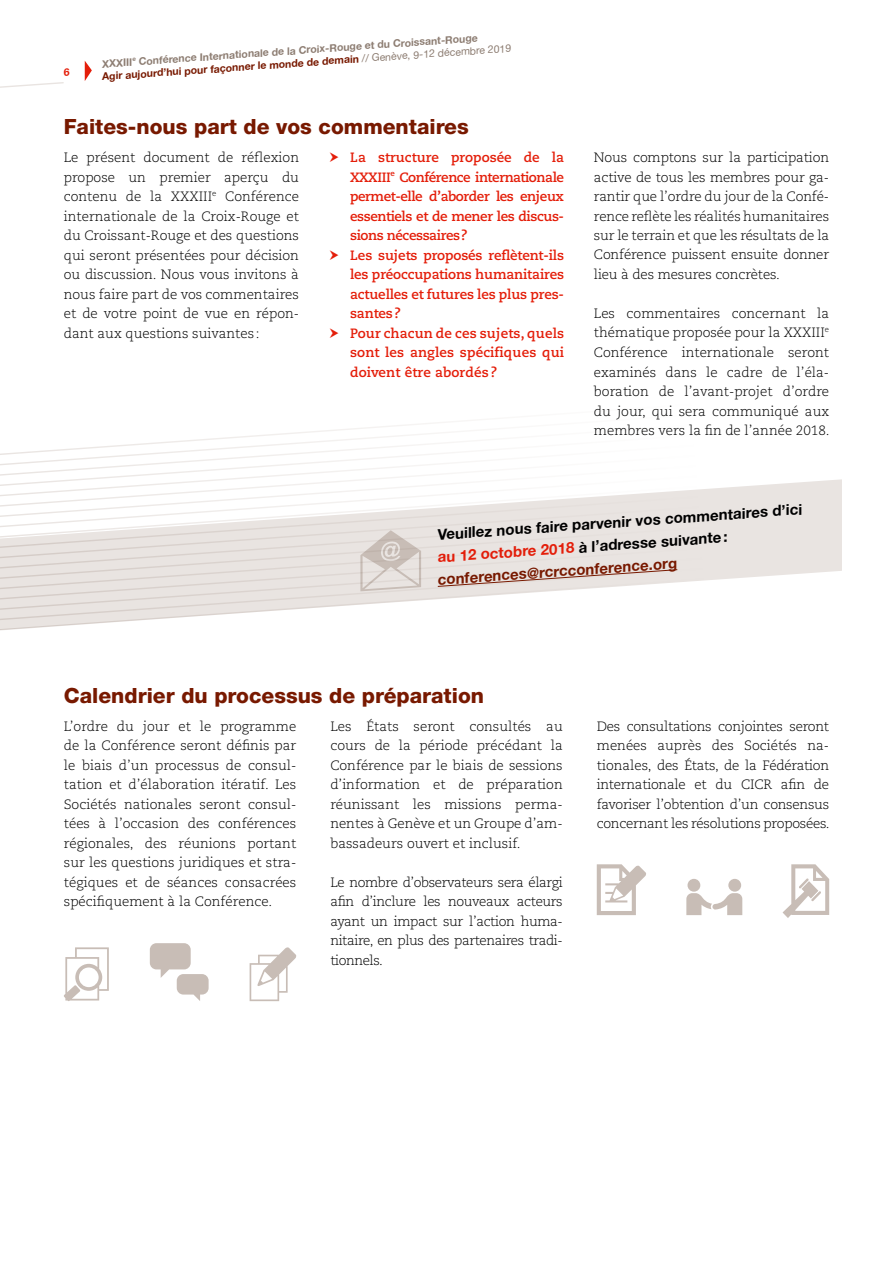
<style>
.page{position:relative;width:893px;height:1263px;background:#fff}
.page>*{position:absolute;margin:0;border:0;box-sizing:border-box;transform-origin:0 0}
.t1{font:800 21px "Helvetica Neue LT Std";color:#781900}
.t2{font:700 15px/22.5px "Helvetica Neue LT Std";color:#000}
.t3{font:300 13.5px/19.5px "Caecilia LT Std";color:#000;text-align:justify}
.t4{font:700 13.5px/19.5px "Caecilia LT Std";letter-spacing:-.01em;color:#e41e0a}
.t5{font:700 10.5px/12.6px "Helvetica Neue LT Std";color:#8d7d72}
.s1{color:#781900}
.s2{font-weight:400}
.s3{color:#e41e0a}
</style>
<div class="page">
<svg style="left:686px;top:879px;width:56px;height:36px"></svg>
<svg style="left:64px;top:947px;width:45px;height:54px"></svg>
<svg style="left:250px;top:947px;width:47px;height:54px"></svg>
<svg style="left:782px;top:864px;width:47px;height:54px"></svg>
<svg style="left:150px;top:943px;width:59px;height:58px"></svg>
<svg style="left:597px;top:864px;width:49px;height:51px"></svg>
<svg style="left:0;top:507px;width:842px;height:16px;fill:#e9e4e1"></svg>
<svg style="left:0;top:523px;width:842px;height:11px;background:#ebe6e4"></svg>
<svg style="left:0;top:534px;width:842px;height:10px;background:#e7e1de"></svg>
<svg style="left:0;top:544px;width:842px;height:10px;background:#e6e0dd"></svg>
<svg style="left:181px;top:431px;width:269px;height:10px"></svg>
<svg style="left:0;top:554px;width:842px;height:11px;background:#e6e0dd"></svg>
<svg style="left:0;top:441px;width:842px;height:66px"></svg>
<svg style="left:0;top:565px;width:842px;height:66px;fill:#e9e4e1"></svg>
<svg style="left:85px;top:61px;width:7px;height:20px"></svg>
<svg style="left:0;top:82px;width:64px;height:6px"></svg>
<p class="t5" style="left:101px;top:57px;width:412px;rotate:-4deg">XXXIII<sup>e</sup> Conférence Internationale de la Croix-Rouge et du Croissant-Rouge<br><span class="s1">Agir aujourd’hui pour façonner le monde de demain</span> <span class="s2">// Genève, 9-12 décembre 2019</span></p>
<h1 class="t1" style="left:64px;top:114px;width:406px">Faites-nous part de vos commentaires</h1>
<p class="t3" style="left:64px;top:148px;width:237px">Le présent document de réflexion propose un premier aperçu du contenu de la XXXIII<sup>e</sup> Conférence internationale de la Croix-Rouge et du Croissant-Rouge et des questions qui seront présentées pour décision ou discussion. Nous vous invitons à nous faire part de vos commentaires et de votre point de vue en répon&shy;dant aux questions suivantes :</p>
<p class="t4" style="left:350px;top:148px;width:216px">La structure proposée de la<br>XXXIII<sup>e</sup> Conférence internationale permet-elle d’aborder les enjeux essentiels et de mener les discus&shy;sions nécessaires?<br>Les sujets proposés reflètent-ils les préoccupations humanitaires actuelles et futures les plus pres&shy;santes?<br>Pour chacun de ces sujets, quels sont les angles spécifiques qui doivent être abordés ?</p>
<p class="t3" style="left:594px;top:148px;width:237px">Nous comptons sur la participation active de tous les membres pour ga&shy;rantir que l’ordre du jour de la Confé&shy;rence reflète les réalités humanitaires sur le terrain et que les résultats de la Conférence puissent ensuite donner lieu à des mesures concrètes.</p>
<p class="t3" style="left:594px;top:304px;width:237px">Les commentaires concernant la thématique proposée pour la XXXIII<sup>e </sup>Conférence internationale seront examinés dans le cadre de l’éla&shy;boration de l’avant-projet d’ordre du jour, qui sera communiqué aux membres vers la fin de l’année 2018.</p>
<p class="t2" style="left:433px;top:523px;width:370px;rotate:-4deg">Veuillez nous faire parvenir vos commentaires d’ici <span class="s3">au 12 octobre 2018</span> à l’adresse suivante: <span class="s1">conferences@rcrcconference.org</span></p>
<h1 class="t1" style="left:64px;top:683px;width:422px">Calendrier du processus de préparation</h1>
<p class="t3" style="left:64px;top:717px;width:234px">L’ordre du jour et le programme de la Conférence seront définis par le biais d’un processus de consul&shy;tation et d’élaboration itératif. Les Sociétés nationales seront consul&shy;tées à l’occasion des conférences régionales, des réunions portant sur les questions juridiques et stra&shy;tégiques et de séances consacrées spécifiquement à la Conférence.</p>
<p class="t3" style="left:330px;top:717px;width:234px">Les États seront consultés au cours de la période précédant la Conférence par le biais de sessions d’information et de préparation réunissant les missions perma&shy;nentes à Genève et un Groupe d’am&shy;bassadeurs ouvert et inclusif.</p>
<p class="t3" style="left:330px;top:873px;width:234px">Le nombre d’observateurs sera élargi afin d’inclure les nouveaux acteurs ayant un impact sur l’action huma&shy;nitaire, en plus des partenaires tradi&shy;tionnels.</p>
<p class="t3" style="left:597px;top:717px;width:234px">Des consultations conjointes seront menées auprès des Sociétés na&shy;tionales, des États, de la Fédération internationale et du CICR afin de favoriser l’obtention d’un consensus concernant les résolutions proposées.</p>
</div>
